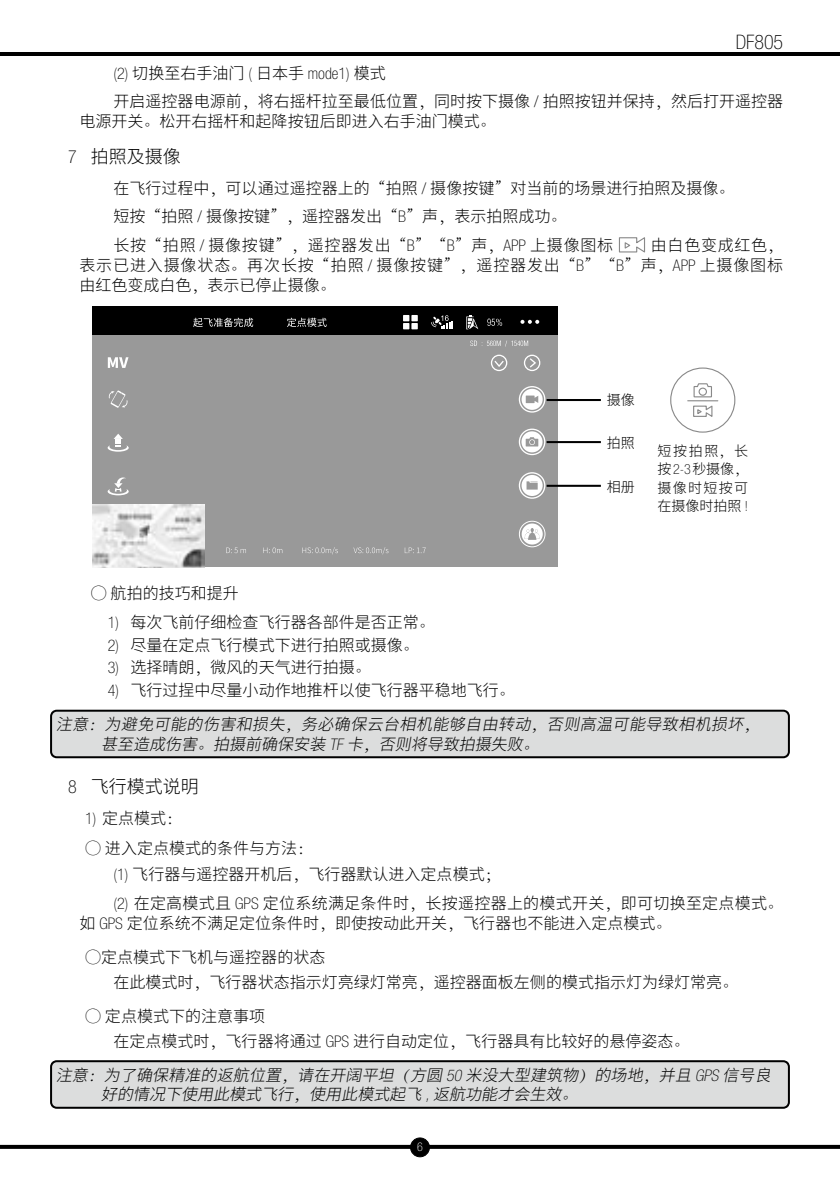
<style>
.page{position:relative;width:840px;height:1191px;background:#fff}
.page>*{position:absolute;margin:0;border:0;box-sizing:border-box;transform-origin:0 0}
.t1{font:100 condensed 20px "Helvetica Neue LT Std";color:#000}
.t2{font:300 18px "Noto Sans Hans";color:#000}
.t3{font:300 16px/20px "Noto Sans Hans";color:#000}
.t4{font:italic 300 16px/34.2px "Noto Sans Hans";color:#000}
.t5{font:300 14px/18px "Noto Sans Hans";color:#000;text-align:justify}
.t6{font:100 condensed 12px "Helvetica Neue LT Std";color:#fff}
.s1{font-family:"Helvetica Neue LT Std";font-weight:100;font-stretch:condensed}
.s2{font-family:"Adobe Song Std"}
.s3{font-family:"Helvetica Neue LT Std";font-weight:100;font-style:normal;font-stretch:condensed}
.s4{font-style:normal}
.s5{font-family:"Adobe Song Std";font-style:normal}
</style>
<div class="page">
<div style="left:92px;top:306px;width:465px;height:261px;background:#999"></div>
<div style="left:92px;top:306px;width:465px;height:28px;background:#000"></div>
<svg style="left:518px;top:428px;width:27px;height:27px"></svg>
<svg style="left:518px;top:386px;width:27px;height:26px"></svg>
<svg style="left:490px;top:355px;width:17px;height:16px"></svg>
<svg style="left:524px;top:355px;width:16px;height:16px"></svg>
<svg style="left:520px;top:320px;width:19px;height:4px"></svg>
<svg style="left:287px;top:318px;width:39px;height:9px"></svg>
<svg style="left:518px;top:472px;width:27px;height:27px"></svg>
<svg style="left:108px;top:357px;width:20px;height:11px"></svg>
<svg style="left:108px;top:390px;width:20px;height:18px"></svg>
<svg style="left:108px;top:434px;width:21px;height:18px"></svg>
<svg style="left:108px;top:477px;width:21px;height:18px"></svg>
<svg style="left:403px;top:315px;width:14px;height:14px"></svg>
<svg style="left:431px;top:315px;width:22px;height:14px"></svg>
<svg style="left:226px;top:547px;width:20px;height:6px"></svg>
<svg style="left:263px;top:547px;width:19px;height:6px"></svg>
<svg style="left:302px;top:547px;width:36px;height:7px"></svg>
<svg style="left:353px;top:547px;width:35px;height:7px"></svg>
<svg style="left:404px;top:547px;width:21px;height:6px"></svg>
<svg style="left:193px;top:318px;width:60px;height:9px"></svg>
<svg style="left:487px;top:318px;width:15px;height:8px"></svg>
<svg style="left:466px;top:315px;width:12px;height:14px"></svg>
<svg style="left:470px;top:340px;width:58px;height:6px"></svg>
<img style="left:92px;top:504px;width:113px;height:63px">
<hr style="left:546px;top:441px;width:54px;height:2px;background:#000">
<hr style="left:546px;top:485px;width:54px;height:2px;background:#000">
<hr style="left:546px;top:399px;width:54px;height:2px;background:#000">
<div style="left:669px;top:367px;width:66px;height:66px;border:1px solid #898989;border-radius:50%"></div>
<svg style="left:687px;top:383px;width:31px;height:34px"></svg>
<div style="left:518px;top:521px;width:27px;height:26px;border:1px solid #fff;border-radius:50%"></div>
<svg style="left:521px;top:523px;width:21px;height:21px"></svg>
<svg style="left:0;top:1144px;width:839px;height:4px;background:#383838"></svg>
<div style="left:410px;top:1138px;width:19px;height:18px;background:#000;border-radius:50%"></div>
<div style="left:410px;top:1137px;width:19px;height:20px;border:1px solid #000;border-radius:50%"></div>
<hr style="left:0;top:53px;width:839px;height:3px;background:#000">
<div style="left:51px;top:710px;width:737px;height:47px;background:#dcdddd;border-radius:2px"></div>
<div style="left:50px;top:709px;width:739px;height:49px;border:2px solid #000;border-radius:6px"></div>
<div style="left:51px;top:1061px;width:737px;height:46px;background:#dcdddd;border-radius:2px"></div>
<div style="left:50px;top:1060px;width:739px;height:48px;border:2px solid #000;border-radius:6px"></div>
<svg style="left:618px;top:237px;width:27px;height:16px"></svg>
<p class="t1" style="left:735px;top:31px;width:49px">DF805</p>
<p class="t3" style="left:113px;top:60px;width:670px;line-height:27.8px"><span class="s1">(2)</span> 切换至右手油门 <span class="s1">(</span> 日本手 <span class="s1">mode1)</span> 模式<br>开启遥控器电源前<span class="s2">，</span>将右摇杆拉至最低位置<span class="s2">，</span>同时按下摄像 <span class="s1">/</span> 拍照按钮并保持<span class="s2">，</span>然后打开遥控器</p>
<p class="t3" style="left:79px;top:111px;width:417px">电源开关<span class="s2">。</span>松开右摇杆和起降按钮后即进入右手油门模式<span class="s2">。</span></p>
<p class="t2" style="left:68px;top:146px;width:114px"><span class="s1">7</span> 拍照及摄像</p>
<p class="t3" style="left:113px;top:174px;width:622px;line-height:28.6px">在飞行过程中<span class="s2">，</span>可以通过遥控器上的<span class="s2">“</span>拍照 <span class="s1">/</span> 摄像按键<span class="s2">”</span>对当前的场景进行拍照及摄像<span class="s2">。</span>短按<span class="s2">“</span>拍照 <span class="s1">/</span> 摄像按键<span class="s2">”，</span>遥控器发出<span class="s2">“</span><span class="s1">B</span><span class="s2">”</span>声<span class="s2">，</span>表示拍照成功<span class="s2">。<br></span>长按<span class="s2">“</span>拍照 <span class="s1">/</span> 摄像按键<span class="s2">”，</span>遥控器发出<span class="s2">“</span><span class="s1">B</span><span class="s2">”“</span><span class="s1">B</span><span class="s2">”</span>声<span class="s2">，</span><span class="s1">APP</span> 上摄像图标</p>
<p class="t3" style="left:79px;top:235px;width:705px;text-align:justify;text-indent:571px">由白色变成红色<span class="s2">，</span>表示已进入摄像状态<span class="s2">。</span>再次长按<span class="s2">“</span>拍照 <span class="s1">/</span> 摄像按键<span class="s2">”，</span>遥控器发出<span class="s2">“</span><span class="s1">B</span><span class="s2">”“</span><span class="s1">B</span><span class="s2">”</span>声<span class="s2">，</span><span class="s1">APP</span> 上摄像图标由红色变成白色<span class="s2">，</span>表示已停止摄像<span class="s2">。</span></p>
<p class="t5" style="left:606px;top:391px;width:29px">摄像</p>
<p class="t5" style="left:606px;top:434px;width:29px">拍照</p>
<p class="t5" style="left:606px;top:478px;width:29px">相册</p>
<p class="t5" style="left:657px;top:442px;width:92px">短按拍照<span class="s2">，</span>长按<span class="s1">2-3</span>秒摄像<span class="s2">，</span>摄像时短按可在摄像时拍照 <span class="s1">!</span></p>
<p class="t3" style="left:91px;top:583px;width:149px"><span class="s2">○</span> 航拍的技巧和提升</p>
<p class="t3" style="left:108px;top:612px;width:328px"><span class="s1">1)</span> 每次飞前仔细检查飞行器各部件是否正常<span class="s2">。</span></p>
<p class="t3" style="left:108px;top:635px;width:312px"><span class="s1">2)</span> 尽量在定点飞行模式下进行拍照或摄像<span class="s2">。</span></p>
<p class="t3" style="left:108px;top:658px;width:264px"><span class="s1">3)</span> 选择晴朗<span class="s2">，</span>微风的天气进行拍摄<span class="s2">。</span></p>
<p class="t4" style="left:56px;top:673px;width:708px;text-indent:52px"><span class="s3">4)</span> <span class="s4">飞行过挰中尽量小动作地推杆以使飞行器平稳地飞行</span><span class="s5">。<br></span>注意<span class="s2">：</span>为避免可能的伤害和损失<span class="s2">，</span>务必确保云台相机能够自由转动<span class="s2">，</span>否则高温可能导致相机损坏<span class="s2">，</span></p>
<p class="t4" style="left:101px;top:727px;width:442px">甚至造成伤害<span class="s2">。</span>拍摄前确保安装 <span class="s1">TF</span> 卡<span class="s2">，</span>否则将导致拍摄失败<span class="s2">。</span></p>
<p class="t2" style="left:68px;top:776px;width:132px"><span class="s1">8</span> 飞行模式说明</p>
<p class="t3" style="left:85px;top:808px;width:99px"><span class="s1">1)</span> 定点模式<span class="s2">：</span></p>
<p class="t3" style="left:113px;top:836px;width:388px;line-height:25.6px;text-indent:-28px"><span class="s2">○</span> 进入定点模式的条件与方法<span class="s2">：<br></span><span class="s1">(1)</span> 飞行器与遥控器开机后<span class="s2">，</span>飞行器默认进入定点模式<span class="s2">；</span></p>
<p class="t3" style="left:79px;top:893px;width:704px;text-indent:34px"><span class="s1">(2)</span> 在定高模式且 <span class="s1">GPS</span> 定位系统满足条件时<span class="s2">，</span>长按遥控器上的模式开关<span class="s2">，</span>即可切换至定点模式<span class="s2">。</span>如 <span class="s1">GPS</span> 定位系统不满足定位条件时<span class="s2">，</span>即使按动此开关<span class="s2">，</span>飞行器也不能进入定点模式<span class="s2">。</span></p>
<p class="t3" style="left:113px;top:945px;width:625px;line-height:24.8px;text-indent:-28px"><span class="s2">○</span>定点模式下飞机与遥控器的状态<br>在此模式时<span class="s2">，</span>飞行器状态指示灯亮绿灯常亮<span class="s2">，</span>遥控器面板左侧的模式指示灯为绿灯常亮<span class="s2">。</span></p>
<p class="t3" style="left:113px;top:1004px;width:577px;line-height:24.8px;text-indent:-28px"><span class="s2">○</span> 定点模式下的注意事项<br>在定点模式时<span class="s2">，</span>飞行器将通过 <span class="s1">GPS</span> 进行自动定位<span class="s2">，</span>飞行器具有比较好的悬停姿态<span class="s2">。</span></p>
<p class="t4" style="left:101px;top:1065px;width:679px;line-height:19.2px;text-indent:-45px">注意<span class="s2">：</span>为了确保精准的返航位置<span class="s2">，</span>请在开阔平坦<span class="s2">（</span>方圆 <span class="s1">50</span> 米没大型建筑物<span class="s2">）</span>的场地<span class="s2">，</span>并且 <span class="s1">GPS</span> 信号良好的情况下使用此模式飞行<span class="s2">，</span>使用此模式起飞 <span class="s1">,</span> 返航功能才会生效<span class="s2">。</span></p>
<p class="t6" style="left:417px;top:1139px;width:7px">6</p>
</div>
